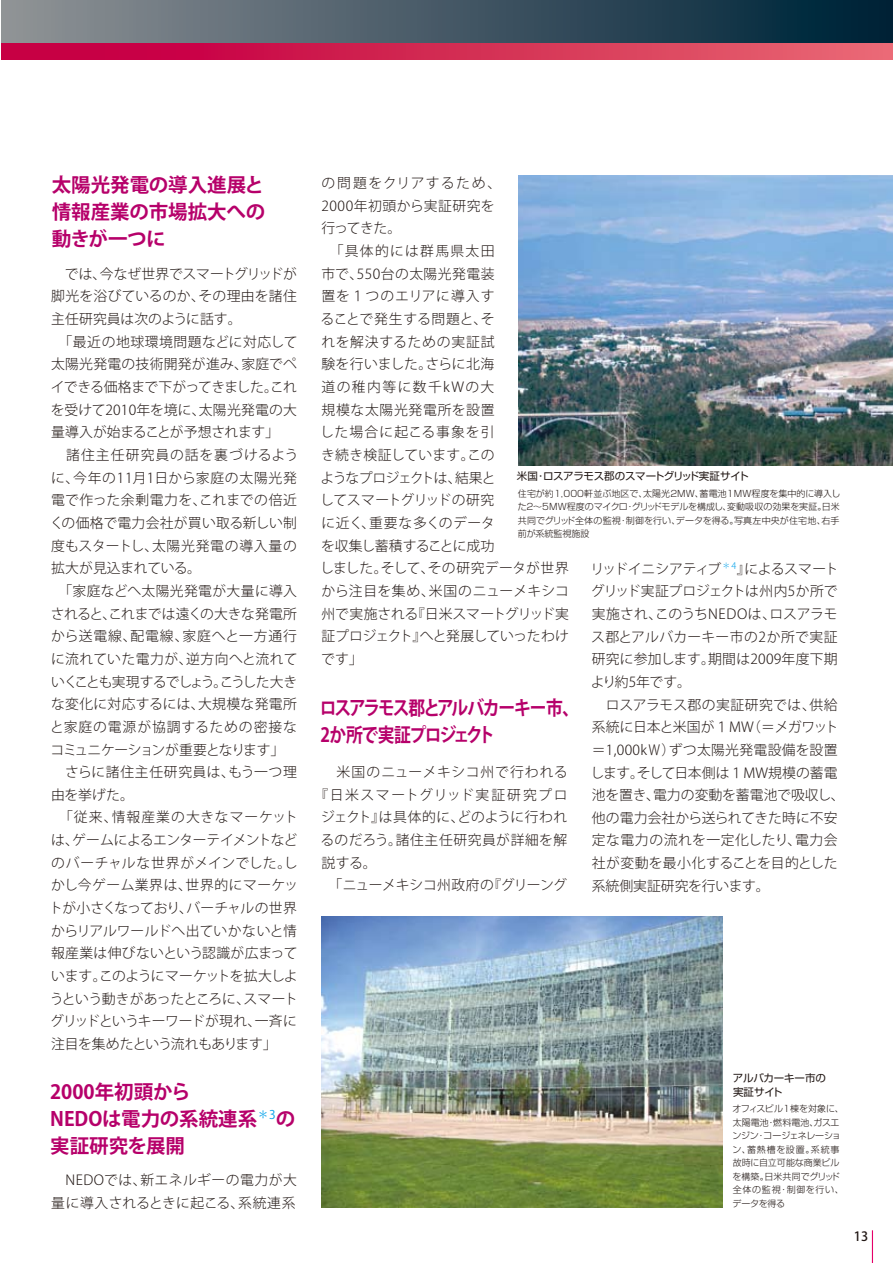
<style>
.page{position:relative;width:893px;height:1263px;background:#fff}
.page>*{position:absolute;margin:0;border:0;box-sizing:border-box;transform-origin:0 0}
.t1{font:700 19.5px/27px "Koz Go Pro";letter-spacing:-.01em;color:#b6006a;text-align:justify}
.t2{font:700 19.5px/27px "Koz Go Pro";letter-spacing:-.085em;color:#b6006a;scale:.86 1}
.t3{font:300 13.8px/22.6px "Koz Go Std";letter-spacing:.01em;color:#221815}
.t4{font:300 13.8px/22.6px "Koz Go Std";letter-spacing:.03em;color:#221815}
.t5{font:300 13.8px/22.6px "Koz Go Std";letter-spacing:.04em;color:#221815}
.t6{font:300 13.8px "Koz Go Std";letter-spacing:.045em;color:#221815}
.t7{font:300 13.8px "Koz Go Std";letter-spacing:-.02em;color:#221815}
.t8{font:300 13.8px "Koz Go Std";letter-spacing:.055em;color:#221815}
.t9{font:300 13.8px "Koz Go Std";letter-spacing:.105em;color:#221815}
.t10{font:500 12.75px "Koz Go Pro";color:#221815}
.t11{font:10.5px/13.5px "Shin Go Pro";letter-spacing:-.025em;color:#221815}
.t12{font:300 9px/13.5px "Shin Go Pro";color:#221815;text-align:justify}
</style>
<div class="page">
<div style="left:2px;top:42px;width:891px;height:18px;background:linear-gradient(to right,#c2003c,#e76870)"></div>
<div style="left:2px;top:0;width:891px;height:43px;background:linear-gradient(to right,#909296,#002035)"></div>
<hr style="left:872px;top:1230px;width:1px;height:33px;background:#e50069">
<img style="left:519px;top:175px;width:374px;height:291px">
<img style="left:322px;top:916px;width:401px;height:291px">
<h1 class="t1" style="left:52px;top:172px;width:215px">太陽光発電の導入進展と情報産業の市場拡大への動きが一つに</h1>
<p class="t3" style="left:49px;top:263px;width:251px">　では、今なぜ世界でスマートグリッドが脚光を浴びているのか、その理由を諸住主任研究員は次のように話す。<br>　「最近の地球環境問題などに対応して太陽光発電の技術開発が進み、家庭でペイできる価格まで下がってきました。これを受けて2010年を境に、太陽光発電の大量導入が始まることが予想されます」<br>　諸住主任研究員の話を裏づけるように、今年の11月1日から家庭の太陽光発電で作った余剰電力を、これまでの倍近くの価格で電力会社が買い取る新しい制度もスタートし、太陽光発電の導入量の拡大が見込まれている。<br>　「家庭などへ太陽光発電が大量に導入されると、これまでは遠くの大きな発電所から送電線、配電線、家庭へと一方通行に流れていた電力が、逆方向へと流れていくことも実現するでしょう。こうした大きな変化に対応するには、大規模な発電所と家庭の電源が協調するための密接なコミュニケーションが重要となります」　さらに諸住主任研究員は、もう一つ理由を挙げた。<br>　「従来、情報産業の大きなマーケットは、ゲームによるエンターテイメントなどのバーチャルな世界がメインでした。しかし今ゲーム業界は、世界的にマーケットが小さくなっており、バーチャルの世界からリアルワールドへ出ていかないと情報産業は伸びないという認識が広まっています。このようにマーケットを拡大しようという動きがあったところに、スマートグリッドというキーワードが現れ、一斉に注目を集めたという流れもあります」</p>
<h1 class="t1" style="left:50px;top:1080px;width:247px;text-align:left">2000年初頭から<br>NEDOは電力の系統連系<sup>＊3</sup>の実証研究を展開</h1>
<p class="t5" style="left:51px;top:1169px;width:247px">　NEDOでは、新エネルギーの電力が大量に導入されるときに起こる、系統連系</p>
<p class="t4" style="left:320px;top:172px;width:251px">の問題をクリアするため、<br>2000年初頭から実証研究を<br>行ってきた。<br>　「具体的には群馬県太田<br>市で、550台の太陽光発電装<br>置を１つのエリアに導入す<br>ることで発生する問題と、そ<br>れを解決するための実証試<br>験を行いました。さらに北海<br>道の稚内等に数千kWの大<br>規模な太陽光発電所を設置<br>した場合に起こる事象を引<br>き続き検証しています。この<br>ようなプロジェクトは、結果と<br>してスマートグリッドの研究<br>に近く、重要な多くのデータ<br>を収集し蓄積することに成功<br>しました。そして、その研究データが世界から注目を集め、米国のニューメキシコ州で実施される『日米スマートグリッド実証プロジェクト』へと発展していったわけです」</p>
<p class="t11" style="left:517px;top:468px;width:233px">米国･ロスアラモス郡のスマートグリッド実証サイト</p>
<p class="t12" style="left:518px;top:486px;width:324px">住宅が約1,000軒並ぶ地区で、太陽光2MW、蓄電池1MW程度を集中的に導入した２～5MW程度のマイクロ･グリッドモデルを構成し、変動吸収の効果を実証。日米共同でグリッド全体の監視･制御を行い、データを得る。写真左中央が住宅地、右手前が系統監視施設</p>
<p class="t3" style="left:590px;top:557px;width:256px">リッドイニシアティブ<sup>＊4</sup>』によるスマートグリッド実証プロジェクトは州内5か所で実施され、このうちNEDOは、ロスアラモス郡とアルバカーキー市の2か所で実証研究に参加します。期間は2009年度下期より約5年です。<br>　ロスアラモス郡の実証研究では、供給系統に日本と米国が１MW（＝メガワット＝1,000kＷ）ずつ太陽光発電設備を設置します。そして日本側は１MW規模の蓄電池を置き、電力の変動を蓄電池で吸収し、他の電力会社から送られてきた時に不安定な電力の流れを一定化したり、電力会社が変動を最小化することを目的とした系統側実証研究を行います。</p>
<h1 class="t2" style="left:320px;top:696px;width:303px">ロスアラモス郡とアルバカーキー市、<br>2か所で実証プロジェクト</h1>
<p class="t8" style="left:321px;top:763px;width:248px">　米国のニューメキシコ州で行われる</p>
<p class="t9" style="left:315px;top:786px;width:254px">『日米スマートグリッド実証研究プロ</p>
<p class="t3" style="left:321px;top:806px;width:248px">ジェクト』は具体的に、どのように行われ</p>
<p class="t6" style="left:321px;top:831px;width:248px">るのだろう。諸住主任研究員が詳細を解</p>
<p class="t3" style="left:321px;top:851px;width:57px">説する。</p>
<p class="t7" style="left:328px;top:876px;width:240px">「ニューメキシコ州政府の『グリーング</p>
<p class="t11" style="left:733px;top:1070px;width:95px">アルバカーキー市の実証サイト</p>
<p class="t12" style="left:732px;top:1101px;width:113px;text-align:left">オフィスビル1棟を対象に、太陽電池･燃料電池、ガスエンジン･コージェネレーション、蓄熱槽を設置。系統事故時に自立可能な商業ビルを構築。日米共同でグリッド全体の監視･制御を行い、データを得る</p>
<p class="t10" style="left:854px;top:1228px;width:16px">13</p>
</div>
